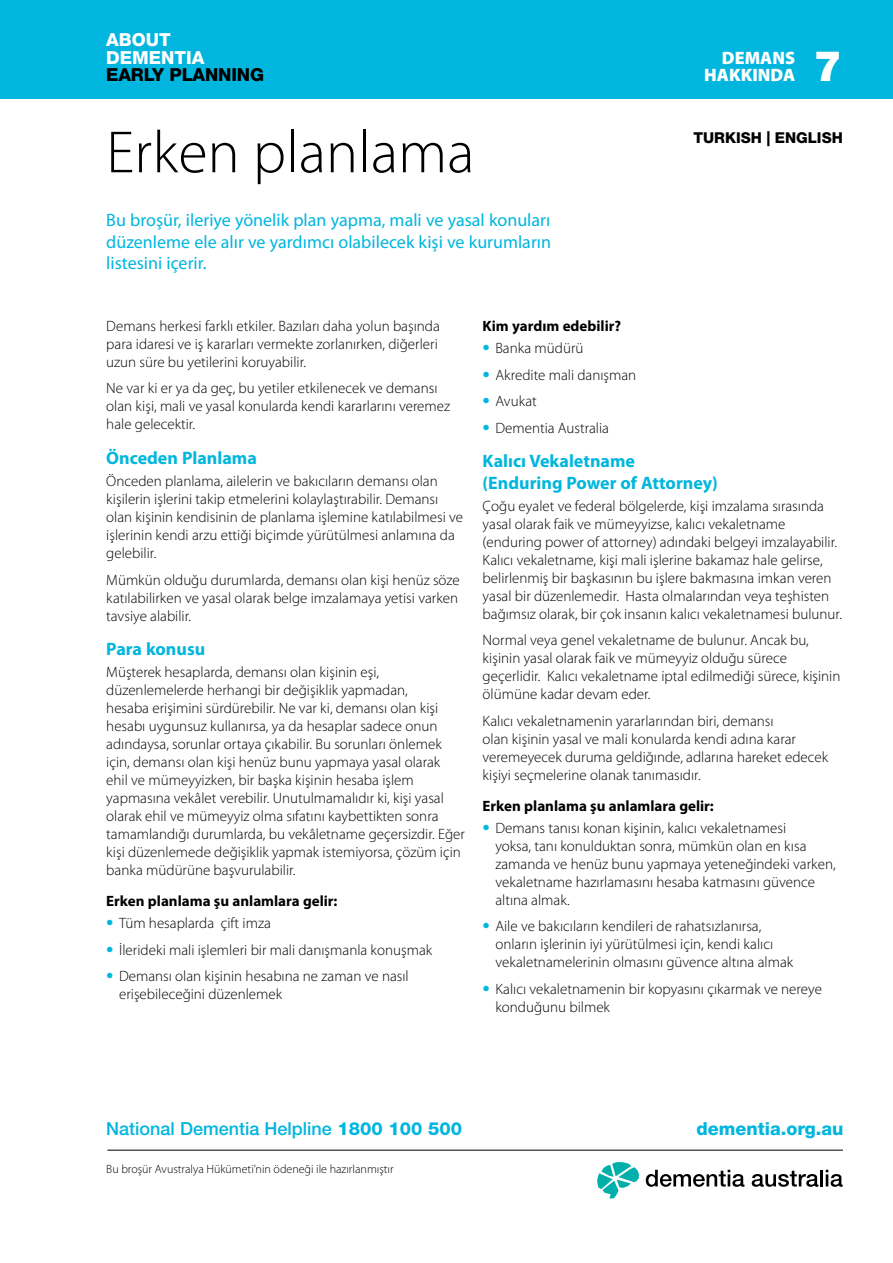
<style>
.page{position:relative;width:893px;height:1263px;background:#fff}
.page>*{position:absolute;margin:0;border:0;box-sizing:border-box;transform-origin:0 0}
.t1{font:300 60px "Myriad Pro";color:#000}
.t2{font:900 42px "Helvetica Neue LT";color:#fff}
.t3{font:18px/21.6px "Myriad Pro";color:#00b6de;text-align:justify}
.t4{font:700 18px/21.6px "Myriad Pro";color:#00b6de}
.t5{font:500 18px "Helvetica Neue LT";color:#00b6de}
.t6{font:800 18px "Helvetica Neue LT";color:#00b6de}
.t7{font:900 18px/17.2px "Myriad Pro";color:#fff;text-align:right}
.t8{font:800 18px/17.2px "Helvetica Neue LT";color:#fff}
.t9{font:800 18px "Helvetica Neue LT";letter-spacing:-.01em;color:#000}
.t10{font:300 15px/18px "Myriad Pro";color:#000}
.t11{font:700 15px "Myriad Pro";color:#000}
.t12{font:800 15px "Helvetica Neue LT";color:#000}
.t13{font:300 12px "Myriad Pro";color:#000}
.s1{font-family:"Univers";color:#00b6de}
.s2{font-weight:800}
</style>
<div class="page">
<div style="left:0;top:0;width:893px;height:99px;background:#00b6de"></div>
<hr style="left:107px;top:1150px;width:736px;height:1px;background:#000">
<svg style="left:597px;top:1162px;width:42px;height:36px"></svg>
<svg style="left:646px;top:1170px;width:98px;height:17px"></svg>
<svg style="left:752px;top:1171px;width:66px;height:16px"></svg>
<hr style="left:820px;top:1170px;width:3px;height:16px;background:#000">
<svg style="left:826px;top:1170px;width:17px;height:17px"></svg>
<p class="t8" style="left:106px;top:31px;width:100px">ABOUT<br>DEMENTIA</p>
<p class="t9" style="left:106px;top:64px;width:159px">EARLY PLANNING</p>
<h1 class="t1" style="left:106px;top:116px;width:370px">Erken planlama</h1>
<p class="t3" style="left:106px;top:209px;width:446px">Bu broşür, ileriye yönelik plan yapma, mali ve yasal konuları düzenleme ele alır ve yardımcı olabilecek kişi ve kurumların listesini içerir.</p>
<p class="t7" style="left:704px;top:48px;width:92px">DEMANS<br>HAKKINDA</p>
<h2 class="t2" style="left:814px;top:41px;width:30px">7</h2>
<p class="t12" style="left:693px;top:129px;width:151px">TURKISH | ENGLISH</p>
<p class="t10" style="left:106px;top:317px;width:335px">Demans herkesi farklı etkiler. Bazıları daha yolun başında para idaresi ve iş kararları vermekte zorlanırken, diğerleri uzun süre bu yetilerini koruyabilir.</p>
<p class="t10" style="left:106px;top:379px;width:345px">Ne var ki er ya da geç, bu yetiler etkilenecek ve demansı olan kişi, mali ve yasal konularda kendi kararlarını veremez hale gelecektir.</p>
<p class="t4" style="left:106px;top:446px;width:152px">Önceden Planlama</p>
<p class="t10" style="left:106px;top:472px;width:358px">Önceden planlama, ailelerin ve bakıcıların demansı olan kişilerin işlerini takip etmelerini kolaylaştırabilir. Demansı olan kişinin kendisinin de planlama işlemine katılabilmesi ve işlerinin kendi arzu ettiği biçimde yürütülmesi anlamına da gelebilir.</p>
<p class="t10" style="left:106px;top:570px;width:355px;text-align:justify">Mümkün olduğu durumlarda, demansı olan kişi henüz söze katılabilirken ve yasal olarak belge imzalamaya yetisi varken tavsiye alabilir.</p>
<p class="t4" style="left:106px;top:637px;width:101px">Para konusu</p>
<p class="t10" style="left:106px;top:663px;width:360px">Müşterek hesaplarda, demansı olan kişinin eşi, düzenlemelerde herhangi bir değişiklik yapmadan,<br>hesaba erişimini sürdürebilir. Ne var ki, demansı olan kişi hesabı uygunsuz kullanırsa, ya da hesaplar sadece onun adındaysa, sorunlar ortaya çıkabilir. Bu sorunları önlemek için, demansı olan kişi henüz bunu yapmaya yasal olarak ehil ve mümeyyizken, bir başka kişinin hesaba işlem yapmasına vekâlet verebilir. Unutulmamalıdır ki, kişi yasal olarak ehil ve mümeyyiz olma sıfatını kaybettikten sonra tamamlandığı durumlarda, bu vekâletname geçersizdir. Eğer kişi düzenlemede değişiklik yapmak istemiyorsa, çözüm için banka müdürüne başvurulabilir.</p>
<p class="t11" style="left:106px;top:891px;width:233px">Erken planlama şu anlamlara gelir:</p>
<p class="t10" style="left:106px;top:914px;width:166px"><span class="s1">•</span> Tüm hesaplarda çift imza</p>
<p class="t10" style="left:106px;top:940px;width:327px"><span class="s1">•</span> İlerideki mali işlemleri bir mali danışmanla konuşmak</p>
<p class="t10" style="left:119px;top:967px;width:291px;text-indent:-13px"><span class="s1">•</span> Demansı olan kişinin hesabına ne zaman ve nasıl erişebileceğini düzenlemek</p>
<p class="t11" style="left:483px;top:316px;width:140px">Kim yardım edebilir?</p>
<p class="t10" style="left:483px;top:339px;width:102px"><span class="s1">•</span> Banka müdürü</p>
<p class="t10" style="left:483px;top:365px;width:155px"><span class="s1">•</span> Akredite mali danışman</p>
<p class="t10" style="left:483px;top:392px;width:56px"><span class="s1">•</span> Avukat</p>
<p class="t10" style="left:483px;top:418px;width:128px"><span class="s1">•</span> Dementia Australia</p>
<p class="t4" style="left:483px;top:450px;width:237px">Kalıcı Vekaletname (Enduring Power of Attorney)</p>
<p class="t10" style="left:483px;top:497px;width:361px">Çoğu eyalet ve federal bölgelerde, kişi imzalama sırasında yasal olarak faik ve mümeyyizse, kalıcı vekaletname (enduring power of attorney) adındaki belgeyi imzalayabilir.<br>Kalıcı vekaletname, kişi mali işlerine bakamaz hale gelirse, belirlenmiş bir başkasının bu işlere bakmasına imkan veren yasal bir düzenlemedir. Hasta olmalarından veya teşhisten bağımsız olarak, bir çok insanın kalıcı vekaletnamesi bulunur.</p>
<p class="t10" style="left:483px;top:631px;width:359px">Normal veya genel vekaletname de bulunur. Ancak bu, kişinin yasal olarak faik ve mümeyyiz olduğu sürece geçerlidir. Kalıcı vekaletname iptal edilmediği sürece, kişinin ölümüne kadar devam eder.</p>
<p class="t10" style="left:483px;top:712px;width:347px">Kalıcı vekaletnamenin yararlarından biri, demansı<br>olan kişinin yasal ve mali konularda kendi adına karar veremeyecek duruma geldiğınde, adlarına hareket edecek kişiyi seçmelerine olanak tanımasıdır.</p>
<p class="t11" style="left:483px;top:796px;width:233px">Erken planlama şu anlamlara gelir:</p>
<p class="t10" style="left:495px;top:819px;width:342px;text-indent:-13px"><span class="s1">•</span> Demans tanısı konan kişinin, kalıcı vekaletnamesi<br>yoksa, tanı konulduktan sonra, mümkün olan en kısa zamanda ve henüz bunu yapmaya yeteneğindeki varken, vekaletname hazırlamasını hesaba katmasını güvence altına almak.</p>
<p class="t10" style="left:495px;top:917px;width:299px;text-indent:-13px"><span class="s1">•</span> Aile ve bakıcıların kendileri de rahatsızlanırsa, onların işlerinin iyi yürütülmesi için, kendi kalıcı vekaletnamelerinin olmasını güvence altına almak</p>
<p class="t10" style="left:495px;top:980px;width:328px;text-indent:-13px"><span class="s1">•</span> Kalıcı vekaletnamenin bir kopyasını çıkarmak ve nereye konduğunu bilmek</p>
<p class="t5" style="left:106px;top:1118px;width:357px">National Dementia Helpline <span class="s2">1800 100 500</span></p>
<p class="t6" style="left:696px;top:1118px;width:149px">dementia.org.au</p>
<p class="t13" style="left:106px;top:1162px;width:289px">Bu broşür Avustralya Hükümeti’nin ödeneği ile hazırlanmıştır</p>
</div>
